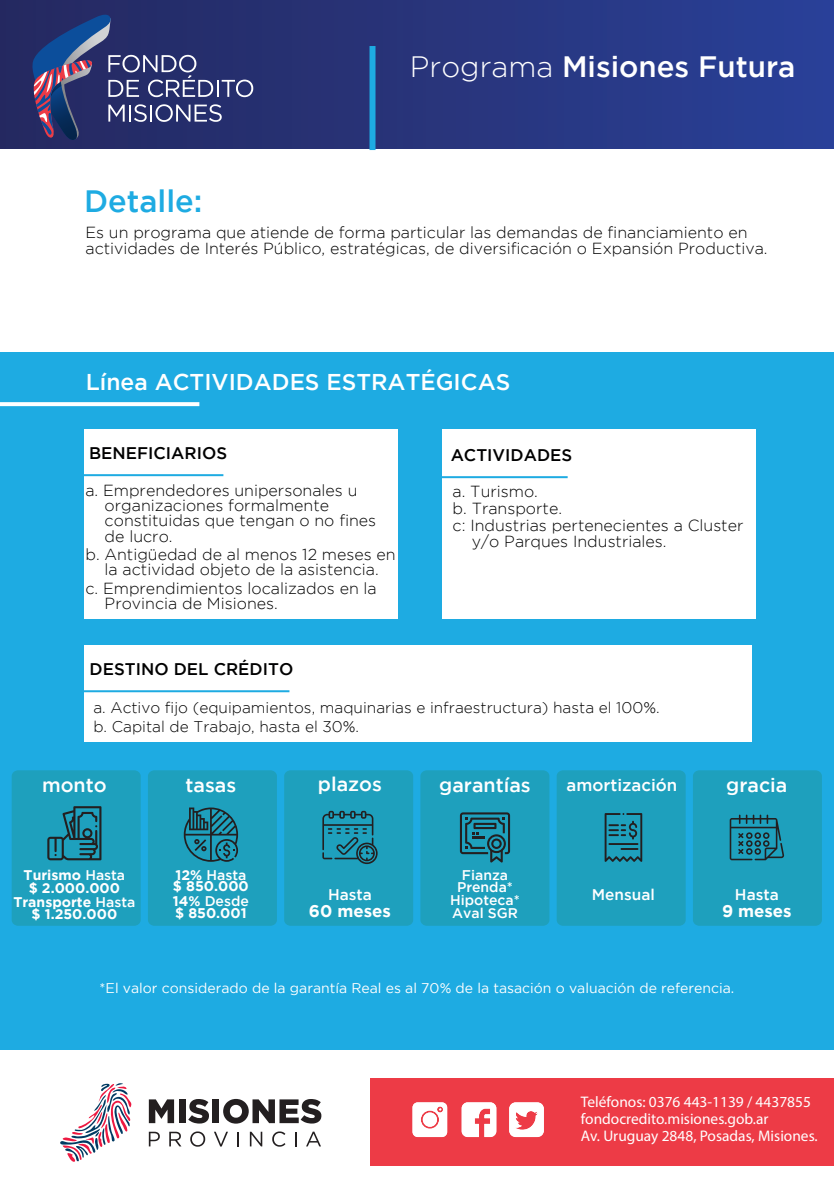
<style>
.page{position:relative;width:834px;height:1191px;background:#fff}
.page>*{position:absolute;margin:0;border:0;box-sizing:border-box;transform-origin:0 0}
.t1{font:500 30.8px "Gotham";color:#1eabe2}
.t2{font:500 29.4px "Gotham";color:#fff}
.t3{font:500 22.8px "Gotham";color:#fff}
.t4{font:500 19.6px "Gotham";color:#fff}
.t5{font:500 16.8px "Gotham";color:#000001}
.t6{font:700 16.8px "Gotham";color:#fff}
.t7{font:500 16.8px "Gotham";color:#fff}
.t8{font:300 16px/15.4px "Gotham";color:#000001}
.t9{font:300 15.4px/19.6px "Gotham";color:#000001}
.t10{font:15.4px/16.8px "Myriad Pro";color:#fff}
.t11{font:500 15.4px "Gotham";color:#fff}
.t12{font:700 14px/12.6px "Gotham";color:#fff;text-align:center}
.t13{font:14px "Gotham";color:#fff}
.t14{font:500 14px/12.6px "Gotham";color:#fff;text-align:center}
.s1{font-weight:300}
.s2{font-weight:500}
</style>
<div class="page">
<div style="left:0;top:0;width:833px;height:149px;background:linear-gradient(to right,#25285f,#2a4097)"></div>
<div style="left:369px;top:46px;width:6px;height:104px;background:#1eabe2"></div>
<svg style="left:28px;top:14px;width:225px;height:128px;background:#3a4178"></svg>
<div style="left:370px;top:1078px;width:463px;height:87px;background:#ed3b46"></div>
<svg style="left:509px;top:1102px;width:34px;height:35px"></svg>
<svg style="left:461px;top:1102px;width:35px;height:35px"></svg>
<svg style="left:412px;top:1102px;width:35px;height:35px"></svg>
<div style="left:423px;top:1112px;width:14px;height:14px;background:#fff;border-radius:50%"></div>
<svg style="left:149px;top:1099px;width:25px;height:24px"></svg>
<div style="left:179px;top:1099px;width:6px;height:24px;background:#231f20"></div>
<svg style="left:188px;top:1099px;width:21px;height:24px"></svg>
<div style="left:213px;top:1099px;width:6px;height:24px;background:#231f20"></div>
<svg style="left:223px;top:1099px;width:98px;height:24px"></svg>
<svg style="left:149px;top:1131px;width:11px;height:15px"></svg>
<svg style="left:169px;top:1131px;width:12px;height:15px"></svg>
<svg style="left:190px;top:1131px;width:15px;height:15px"></svg>
<svg style="left:214px;top:1131px;width:14px;height:15px"></svg>
<svg style="left:237px;top:1132px;width:2px;height:14px"></svg>
<svg style="left:250px;top:1131px;width:12px;height:15px"></svg>
<svg style="left:272px;top:1131px;width:13px;height:15px"></svg>
<svg style="left:295px;top:1132px;width:1px;height:14px"></svg>
<svg style="left:306px;top:1131px;width:15px;height:15px"></svg>
<svg style="left:60px;top:1083px;width:71px;height:79px"></svg>
<div style="left:0;top:352px;width:833px;height:697px;background:#1eabe2"></div>
<div style="left:84px;top:429px;width:313px;height:190px;background:#fff"></div>
<div style="left:84px;top:645px;width:667px;height:97px;background:#fff"></div>
<div style="left:442px;top:429px;width:313px;height:190px;background:#fff"></div>
<svg style="left:0;top:402px;width:199px;height:4px"></svg>
<hr style="left:75px;top:474px;width:148px;height:2px;background:#1eabe2">
<hr style="left:75px;top:690px;width:214px;height:2px;background:#1eabe2">
<hr style="left:433px;top:476px;width:134px;height:2px;background:#1eabe2">
<div style="left:12px;top:770px;width:129px;height:155px;background:#1ea0bd;border-radius:6px"></div>
<div style="left:148px;top:770px;width:129px;height:155px;background:#1ea0bd;border-radius:6px"></div>
<div style="left:284px;top:770px;width:129px;height:155px;background:#1ea0bd;border-radius:6px"></div>
<div style="left:420px;top:770px;width:129px;height:155px;background:#1ea0bd;border-radius:6px"></div>
<div style="left:692px;top:770px;width:129px;height:155px;background:#1ea0bd;border-radius:6px"></div>
<svg style="left:729px;top:814px;width:55px;height:46px"></svg>
<svg style="left:47px;top:806px;width:54px;height:54px"></svg>
<svg style="left:184px;top:807px;width:54px;height:54px"></svg>
<svg style="left:322px;top:811px;width:55px;height:53px"></svg>
<svg style="left:460px;top:812px;width:50px;height:50px"></svg>
<div style="left:556px;top:770px;width:129px;height:155px;background:#1ea0bd"></div>
<h2 class="t2" style="left:410px;top:49px;width:387px"><span class="s1">Programa</span> Misiones Futura</h2>
<h1 class="t1" style="left:84px;top:184px;width:120px">Detalle:</h1>
<p class="t8" style="left:85px;top:224px;width:683px;line-height:16px">Es un programa que atiende de forma particular las demandas de financiamiento en actividades de Interés Público, estratégicas, de diversificación o Expansión Productiva.</p>
<h3 class="t3" style="left:86px;top:369px;width:426px">Línea ACTIVIDADES ESTRATÉGICAS</h3>
<p class="t5" style="left:89px;top:444px;width:139px">BENEFICIARIOS</p>
<p class="t8" style="left:105px;top:482px;width:273px;text-indent:-19px">a. Emprendedores unipersonales u organizaciones formalmente constituidas que tengan o no fines de lucro.</p>
<p class="t8" style="left:85px;top:546px;width:312px;text-align:center">b. Antigüedad de al menos 12 meses en la actividad objeto de la asistencia.</p>
<p class="t8" style="left:105px;top:580px;width:273px;text-indent:-19px">c. Emprendimientos localizados en la<br>Provincia de Misiones.</p>
<p class="t5" style="left:450px;top:445px;width:123px">ACTIVIDADES</p>
<p class="t8" style="left:452px;top:483px;width:87px">a. Turismo.</p>
<p class="t8" style="left:452px;top:500px;width:111px">b. Transporte.</p>
<p class="t8" style="left:452px;top:517px;width:292px">c: Industrias pertenecientes a Cluster</p>
<p class="t8" style="left:471px;top:534px;width:196px">y/o Parques Industriales.</p>
<p class="t5" style="left:90px;top:660px;width:205px">DESTINO DEL CRÉDITO</p>
<p class="t9" style="left:93px;top:697px;width:567px">a. Activo fijo (equipamientos, maquinarias e infraestructura) hasta el 100%. b. Capital de Trabajo, hasta el 30%.</p>
<p class="t4" style="left:42px;top:774px;width:66px">monto</p>
<p class="t12" style="left:24px;top:868px;width:103px">Turismo <span class="s2">Hasta </span>$ 2.000.000</p>
<p class="t12" style="left:13px;top:895px;width:123px">Transporte <span class="s2">Hasta </span>$ 1.250.000</p>
<p class="t4" style="left:185px;top:774px;width:52px">tasas</p>
<p class="t4" style="left:439px;top:773px;width:93px">garantías</p>
<p class="t7" style="left:566px;top:776px;width:112px">amortización</p>
<p class="t4" style="left:318px;top:773px;width:65px">plazos</p>
<p class="t4" style="left:726px;top:773px;width:63px">gracia</p>
<p class="t12" style="left:173px;top:868px;width:77px;line-height:11.2px;text-align:left">12% <span class="s2">Hasta </span>$ 850.000</p>
<p class="t12" style="left:173px;top:895px;width:78px;line-height:11.2px;text-align:left">14% <span class="s2">Desde </span>$ 850.001</p>
<p class="t11" style="left:328px;top:885px;width:45px">Hasta</p>
<p class="t6" style="left:309px;top:901px;width:83px">60 meses</p>
<p class="t14" style="left:450px;top:868px;width:71px">Fianza<br>Prenda*<br>Hipoteca*<br>Aval SGR</p>
<p class="t11" style="left:591px;top:885px;width:64px">Mensual</p>
<p class="t11" style="left:734px;top:885px;width:45px">Hasta</p>
<p class="t6" style="left:721px;top:901px;width:71px">9 meses</p>
<p class="t13" style="left:100px;top:980px;width:636px">*El valor considerado de la garantía Real es al 70% de la tasación o valuación de referencia.</p>
<p class="t10" style="left:581px;top:1093px;width:238px">Teléfonos: 0376 443-1139 / 4437855 fondocredito.misiones.gob.ar<br>Av. Uruguay 2848, Posadas, Misiones.</p>
</div>
